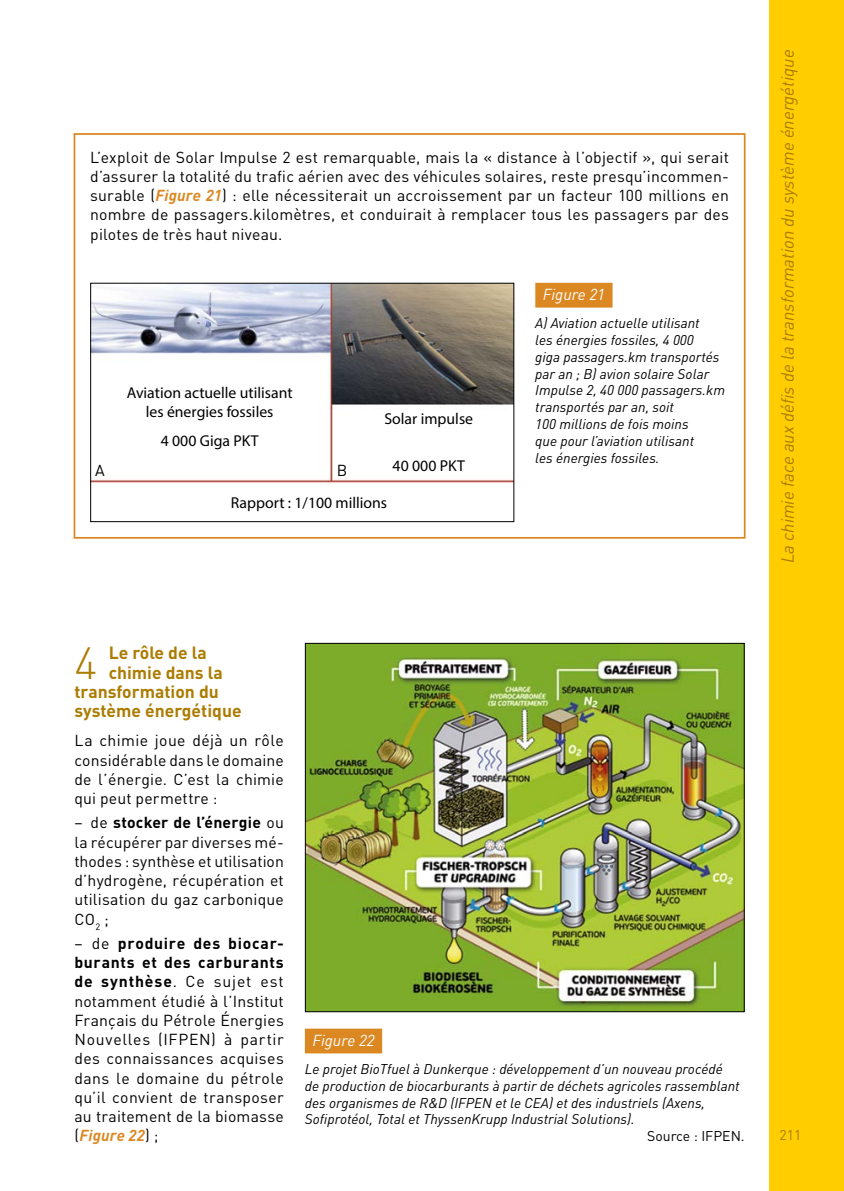
<style>
.page{position:relative;width:844px;height:1191px;background:#fff}
.page>*{position:absolute;margin:0;border:0;box-sizing:border-box;transform-origin:0 0}
._6-Inter_1{font:300 44.45px "DIN";color:#ab7c00}
.t1{font:italic 17.5px "DIN";color:#ab7c00}
._6-Inter_1-2{font:700 17.5px "DIN";color:#ab7c00}
._04-Texte_courant{font:15.75px/19.2px "DIN";letter-spacing:.015em;color:#000;text-align:justify}
._9-Texte_encadré_fil{font:15.75px/19.2px "DIN";letter-spacing:.01em;color:#000;text-align:justify}
.t2{font:15.75px/18.9px "Myriad Pro";color:#000;text-align:center}
._05_legende_numero{font:italic 15.75px "DIN";color:#fff}
._05-legendes{font:italic 14px/16.8px "DIN";color:#000}
.Credit_photo{font:14px "DIN";color:#000}
.t3{font:14px "DIN";color:#ab7c00}
.s1{font-weight:700;font-style:italic;color:#dc8822}
.s2{font-weight:700}
</style>
<div class="page">
<div style="left:769px;top:0;width:74px;height:1191px;background:#ffcd00"></div>
<img style="left:92px;top:285px;width:420px;height:198px">
<div style="left:90px;top:283px;width:424px;height:239px;border:1px solid #000"></div>
<div style="left:535px;top:283px;width:77px;height:24px;background:#dc8822"></div>
<div style="left:74px;top:133px;width:671px;height:406px;border:2px solid #dc8822"></div>
<div style="left:305px;top:1028px;width:77px;height:25px;background:#dc8822"></div>
<img style="left:307px;top:645px;width:435px;height:365px">
<p class="_9-Texte_encadré_fil" style="left:90px;top:147px;width:640px">L’exploit de Solar Impulse 2 est remarquable, mais la « distance à l’objectif », qui serait d’assurer la totalité du trafic aérien avec des véhicules solaires, reste presqu’incommen&shy;surable (<span class="s1">Figure 21</span>) : elle nécessiterait un accroissement par un facteur 100 millions en nombre de passagers.kilomètres, et conduirait à remplacer tous les passagers par des pilotes de très haut niveau.</p>
<p class="t2" style="left:127px;top:383px;width:167px">Aviation actuelle utilisant les énergies fossiles</p>
<p class="t2" style="left:161px;top:431px;width:99px">4 000 Giga PKT</p>
<p class="t2" style="left:384px;top:409px;width:90px">Solar impulse</p>
<p class="t2" style="left:392px;top:456px;width:74px">40 000 PKT</p>
<p class="t2" style="left:231px;top:493px;width:158px">Rapport : 1/100 millions</p>
<p class="_9-Texte_encadré_fil" style="left:95px;top:460px;width:11px">A</p>
<p class="_9-Texte_encadré_fil" style="left:336px;top:460px;width:12px">B</p>
<p class="_05_legende_numero" style="left:542px;top:285px;width:64px">Figure 21</p>
<p class="_05-legendes" style="left:535px;top:314px;width:191px">A) Aviation actuelle utilisant<br>les énergies fossiles, 4 000<br>giga passagers.km transportés par an ; B) avion solaire Solar<br>Impulse 2, 40 000 passagers.km transportés par an, soit<br>100 millions de fois moins<br>que pour l’aviation utilisant<br>les énergies fossiles.</p>
<p class="_6-Inter_1" style="left:74px;top:635px;width:24px">4</p>
<p class="_6-Inter_1-2" style="left:109px;top:641px;width:100px">Le rôle de la</p>
<p class="_6-Inter_1-2" style="left:109px;top:661px;width:116px">chimie dans la</p>
<p class="_6-Inter_1-2" style="left:74px;top:680px;width:146px">transformation du</p>
<p class="_6-Inter_1-2" style="left:74px;top:699px;width:169px">système énergétique</p>
<p class="_04-Texte_courant" style="left:74px;top:730px;width:211px">La chimie joue déjà un rôle considérable dans le domaine de l’énergie. C’est la chimie qui peut permettre :</p>
<p class="_04-Texte_courant" style="left:74px;top:812px;width:211px">– de <span class="s2">stocker de l’énergie</span> ou la récupérer par diverses mé&shy;thodes : synthèse et utilisation d’hydrogène, récupération et utilisation du gaz carbonique CO<sub>2</sub> ;</p>
<p class="_04-Texte_courant" style="left:74px;top:933px;width:211px">– de <span class="s2">produire des biocar&shy;burants et des carburants de synthèse</span>. Ce sujet est notamment étudié à l’Institut Français du Pétrole Énergies Nouvelles (IFPEN) à partir des connaissances acquises dans le domaine du pétrole qu’il convient de transposer au traitement de la biomasse (<span class="s1">Figure 22</span>) ;</p>
<p class="_05_legende_numero" style="left:312px;top:1030px;width:64px">Figure 22</p>
<p class="_05-legendes" style="left:305px;top:1060px;width:436px">Le projet BioTfuel à Dunkerque : développement d’un nouveau procédé de production de biocarburants à partir de déchets agricoles rassemblant des organismes de R&amp;D (IFPEN et le CEA) et des industriels (Axens, Sofiprotéol, Total et ThyssenKrupp Industrial Solutions).</p>
<p class="Credit_photo" style="left:647px;top:1127px;width:99px">Source : IFPEN.</p>
<p class="t1" style="left:776px;top:563px;width:515px;rotate:-90deg">La chimie face aux défis de la transformation du système énergétique</p>
<p class="t3" style="left:779px;top:1125px;width:23px">211</p>
</div>
